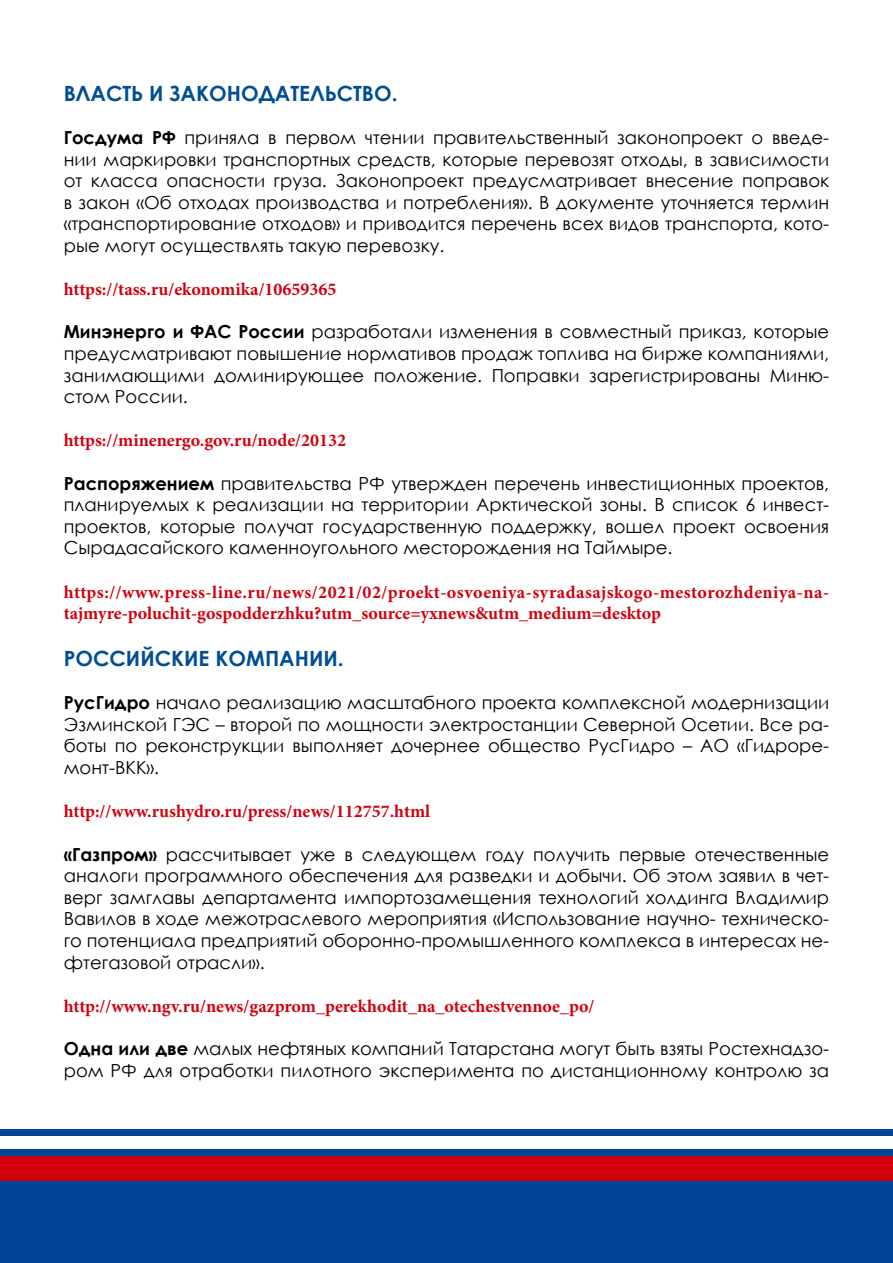
<style>
.page{position:relative;width:893px;height:1263px;background:#fff}
.page>*{position:absolute;margin:0;border:0;box-sizing:border-box;transform-origin:0 0}
.t1{font:700 21px "Century Gothic";color:#004e95}
.t2{font:18px/21.6px "Century Gothic";color:#000;text-align:justify}
.t3{font:700 18px/21.6px "Minion Pro";color:#d1010e}
.s1{font-weight:700}
</style>
<div class="page">
<div style="left:0;top:1129px;width:893px;height:134px;background:#004596"></div>
<div style="left:0;top:1156px;width:893px;height:25px;background:#cf000c"></div>
<div style="left:0;top:1136px;width:893px;height:12px;background:#fff"></div>
<p class="t1" style="left:64px;top:77px;width:335px">ВЛАСТЬ И ЗАКОНОДАТЕЛЬСТВО.</p>
<p class="t2" style="left:64px;top:126px;width:767px"><span class="s1">Госдума РФ</span> приняла в первом чтении правительственный законопроект о введе&shy;нии маркировки транспортных средств, которые перевозят отходы, в зависимости от класса опасности груза. Законопроект предусматривает внесение поправок в закон «Об отходах производства и потребления». В документе уточняется термин «транспортирование отходов» и приводится перечень всех видов транспорта, кото&shy;рые могут осуществлять такую перевозку.</p>
<p class="t3" style="left:64px;top:278px;width:274px">https://tass.ru/ekonomika/10659365</p>
<p class="t2" style="left:64px;top:321px;width:767px"><span class="s1">Минэнерго и ФАС России</span> разработали изменения в совместный приказ, которые предусматривают повышение нормативов продаж топлива на бирже компаниями, занимающими доминирующее положение. Поправки зарегистрированы Миню&shy;стом России.</p>
<p class="t3" style="left:64px;top:430px;width:284px">https://minenergo.gov.ru/node/20132</p>
<p class="t2" style="left:64px;top:472px;width:767px"><span class="s1">Распоряжением</span> правительства РФ утвержден перечень инвестиционных проектов, планируемых к реализации на территории Арктической зоны. В список 6 инвест&shy;проектов, которые получат государственную поддержку, вошел проект освоения Сырадасайского каменноугольного месторождения на Таймыре.</p>
<p class="t3" style="left:64px;top:581px;width:767px">https://www.press-line.ru/news/2021/02/proekt-osvoeniya-syradasajskogo-mestorozhdeniya-na&shy;tajmyre-poluchit-gospodderzhku?utm_source=yxnews&amp;utm_medium=desktop</p>
<p class="t1" style="left:64px;top:642px;width:282px">РОССИЙСКИЕ КОМПАНИИ.</p>
<p class="t2" style="left:64px;top:692px;width:767px"><span class="s1">РусГидро</span> начало реализацию масштабного проекта комплексной модернизации Эзминской ГЭС – второй по мощности электростанции Северной Осетии. Все ра&shy;боты по реконструкции выполняет дочернее общество РусГидро – АО «Гидроре&shy;монт-ВКК».</p>
<p class="t3" style="left:64px;top:800px;width:368px">http://www.rushydro.ru/press/news/112757.html</p>
<p class="t2" style="left:64px;top:843px;width:767px"><span class="s1">«Газпром»</span> рассчитывает уже в следующем году получить первые отечественные аналоги программного обеспечения для разведки и добычи. Об этом заявил в чет&shy;верг замглавы департамента импортозамещения технологий холдинга Владимир Вавилов в ходе межотраслевого мероприятия «Использование научно- техническо&shy;го потенциала предприятий оборонно-промышленного комплекса в интересах не&shy;фтегазовой отрасли».</p>
<p class="t3" style="left:64px;top:995px;width:532px">http://www.ngv.ru/news/gazprom_perekhodit_na_otechestvennoe_po/</p>
<p class="t2" style="left:64px;top:1037px;width:767px"><span class="s1">Одна или две</span> малых нефтяных компаний Татарстана могут быть взяты Ростехнадзо&shy;ром РФ для отработки пилотного эксперимента по дистанционному контролю за</p>
</div>
